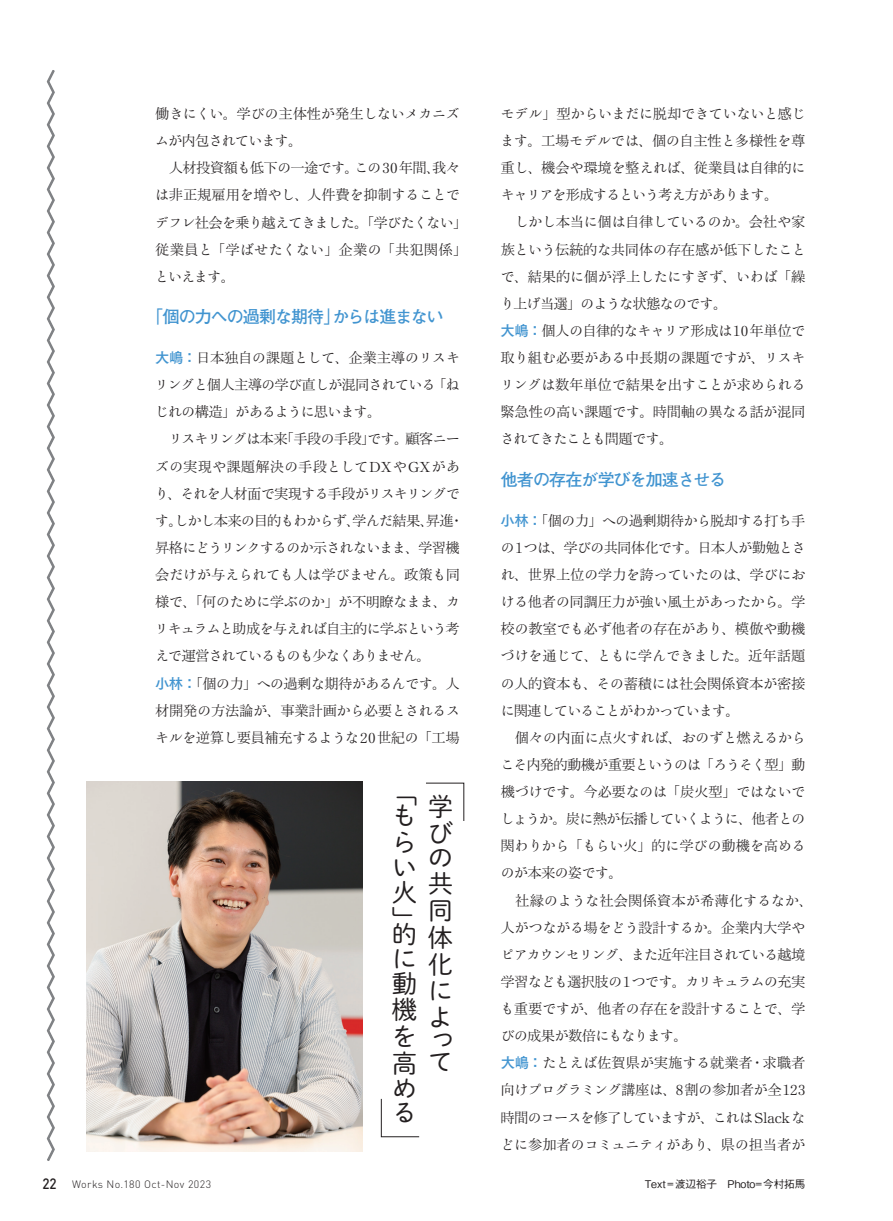
<style>
.page{position:relative;width:893px;height:1221px;background:#fff}
.page>*{position:absolute;margin:0;border:0;box-sizing:border-box;transform-origin:0 0}
.t1{font:25.5px/25.5px "Shuei M Go Std L";color:#231f20}
.t2{font:700 16.95px "Futo Go B101 Pr 5";letter-spacing:-.06em;color:#4194d0}
.t3{font:14.4px/27.2px "Ro H Min S Kok Pr 5 N";letter-spacing:-.045em;color:#231f20}
.t4{font:300 10.65px "DINOT";letter-spacing:.04em;color:#231f20}
.t5{font:500 10.65px "Gothic BBB Pr 5";letter-spacing:-.01em;color:#231f20}
.s1{font-family:"Tsuku Go Pro B";color:#4194d0}
.s2{font-family:"DIN Pro";font-weight:500;font-size:14.85px}
</style>
<div class="page">
<svg style="left:46px;top:70px;width:9px;height:1091px"></svg>
<img style="left:86px;top:781px;width:276px;height:370px">
<svg style="left:426px;top:782px;width:38px;height:39px"></svg>
<svg style="left:381px;top:1098px;width:39px;height:39px"></svg>
<p class="t3" style="left:155px;top:101px;width:314px">働きにくい。学びの主体性が発生しないメカニズムが内包されています。<br>　人材投資額も低下の一途です。この30年間、我々は非正規雇用を増やし、人件費を抑制することでデフレ社会を乗り越えてきました。「学びたくない」従業員と「学ばせたくない」企業の「共犯関係」といえます。</p>
<p class="t2" style="left:146px;top:303px;width:299px">「個の力への過剰な期待」からは進まない</p>
<p class="t3" style="left:154px;top:345px;width:311px"><span class="s1">大嶋：</span>日本独自の課題として、企業主導のリスキリングと個人主導の学び直しが混同されている「ねじれの構造」があるように思います。<br>　リスキリングは本来「手段の手段」です。顧客ニーズの実現や課題解決の手段としてDXやGXがあり、それを人材面で実現する手段がリスキリングです。しかし本来の目的もわからず、学んだ結果、昇進・昇格にどうリンクするのか示されないまま、学習機会だけが与えられても人は学びません。政策も同様で、「何のために学ぶのか」が不明瞭なまま、カリキュラムと助成を与えれば自主的に学ぶという考えで運営されているものも少なくありません。<br><span class="s1">小林：</span>「個の力」への過剰な期待があるんです。人材開発の方法論が、事業計画から必要とされるスキルを逆算し要員補充するような20世紀の「工場</p>
<p class="t4" style="left:43px;top:1177px;width:170px"><span class="s2">22</span> Works No.180 Oct-Nov 2023</p>
<h1 class="t1" style="left:392px;top:782px;width:26px;line-height:21.3px">「も</h1>
<h1 class="t1" style="left:392px;top:828px;width:26px">らい火」</h1>
<h1 class="t1" style="left:392px;top:920px;width:26px;text-align:justify">的に動機を高める</h1>
<h1 class="t1" style="left:428px;top:791px;width:26px;line-height:27.2px">学び</h1>
<h1 class="t1" style="left:428px;top:843px;width:26px;line-height:26.5px;text-align:justify">の共同体化によ</h1>
<h1 class="t1" style="left:428px;top:1027px;width:25px;line-height:22.2px">って</h1>
<p class="t3" style="left:500px;top:101px;width:307px">モデル」型からいまだに脱却できていないと感じます。工場モデルでは、個の自主性と多様性を尊重し、機会や環境を整えれば、従業員は自律的にキャリアを形成するという考え方があります。<br>　しかし本当に個は自律しているのか。会社や家族という伝統的な共同体の存在感が低下したことで、結果的に個が浮上したにすぎず、いわば「繰り上げ当選」のような状態なのです。<br><span class="s1">大嶋：</span>個人の自律的なキャリア形成は10年単位で取り組む必要がある中長期の課題ですが、リスキリングは数年単位で結果を出すことが求められる緊急性の高い課題です。時間軸の異なる話が混同されてきたことも問題です。</p>
<p class="t2" style="left:501px;top:466px;width:227px">他者の存在が学びを加速させる</p>
<p class="t3" style="left:500px;top:508px;width:314px"><span class="s1">小林：</span>「個の力」への過剰期待から脱却する打ち手の1つは、学びの共同体化です。日本人が勤勉とされ、世界上位の学力を誇っていたのは、学びにおける他者の同調圧力が強い風土があったから。学校の教室でも必ず他者の存在があり、模倣や動機づけを通じて、ともに学んできました。近年話題の人的資本も、その蓄積には社会関係資本が密接に関連していることがわかっています。<br>　個々の内面に点火すれば、おのずと燃えるからこそ内発的動機が重要というのは「ろうそく型」動機づけです。今必要なのは「炭火型」ではないでしょうか。炭に熱が伝播していくように、他者との関わりから「もらい火」的に学びの動機を高めるのが本来の姿です。<br>　社縁のような社会関係資本が希薄化するなか、人がつながる場をどう設計するか。企業内大学やピアカウンセリング、また近年注目されている越境学習なども選択肢の1つです。カリキュラムの充実も重要ですが、他者の存在を設計することで、学びの成果が数倍にもなります。<br><span class="s1">大嶋：</span>たとえば佐賀県が実施する就業者・求職者向けプログラミング講座は、8割の参加者が全123時間のコースを修了していますが、これはSlackなどに参加者のコミュニティがあり、県の担当者が</p>
<p class="t5" style="left:645px;top:1175px;width:162px">Text=渡辺裕子　Photo=今村拓馬</p>
</div>
